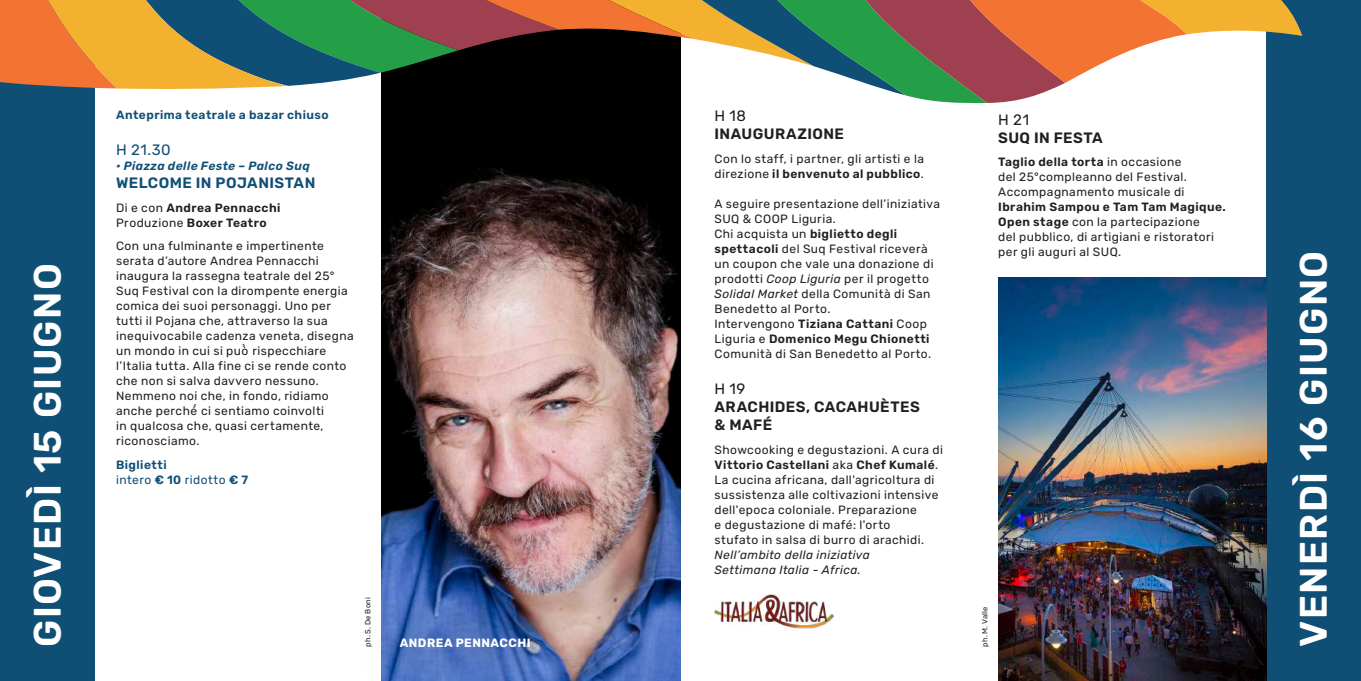
<style>
.page{position:relative;width:1361px;height:681px;background:#fff}
.page>*{position:absolute;margin:0;border:0;box-sizing:border-box;transform-origin:0 0}
.t1{font:600 38.25px "Rubik";letter-spacing:.035em;color:#fff}
.t2{font:600 15px/18px "Rubik";letter-spacing:.025em;color:#231f20}
.t3{font:600 15px "Rubik";letter-spacing:.025em;color:#104f75}
.t4{font:15px "Rubik";color:#231f20}
.t5{font:15px "Rubik";color:#104f75}
.t6{font:12px/15px "Rubik";letter-spacing:.035em;color:#231f20}
.t7{font:600 12px/15px "Rubik";letter-spacing:.04em;color:#104f75}
.t8{font:italic 12px/15px "Rubik";letter-spacing:.035em;color:#231f20}
.t9{font:600 12px/15px "Rubik";letter-spacing:.04em;color:#231f20}
.t10{font:italic 600 12px "Rubik";letter-spacing:.035em;color:#104f75}
.t11{font:700 12px "Rubik";letter-spacing:.035em;color:#fff}
.t12{font:7.5px "Rubik";letter-spacing:.025em;color:#231f20}
.s1{font-weight:400}
.s2{font-weight:600}
.s3{font-style:italic}
</style>
<div class="page">
<div style="left:0;top:0;width:95px;height:680px;background:#104f75"></div>
<div style="left:1266px;top:0;width:95px;height:680px;background:#104f75"></div>
<img style="left:381px;top:129px;width:299px;height:551px">
<img style="left:998px;top:277px;width:268px;height:403px">
<img style="left:714px;top:594px;width:120px;height:34px">
<img style="left:381px;top:591px;width:190px;height:89px">
<svg style="left:0;top:0;width:1303px;height:129px"></svg>
<h1 class="t1" style="left:26px;top:646px;width:385px;rotate:-90deg">GIOVEDÌ 15 GIUGNO</h1>
<p class="t7" style="left:116px;top:108px;width:214px">Anteprima teatrale a bazar chiuso</p>
<p class="t5" style="left:116px;top:141px;width:56px">H 21.30</p>
<p class="t10" style="left:116px;top:159px;width:195px">• Piazza delle Feste – Palco Suq</p>
<p class="t3" style="left:116px;top:174px;width:201px">WELCOME IN POJANISTAN</p>
<p class="t9" style="left:116px;top:200px;width:166px"><span class="s1">Di e con</span> Andrea Pennacchi<br><span class="s1">Produzione</span> Boxer Teatro</p>
<p class="t6" style="left:116px;top:239px;width:239px">Con una fulminante e impertinente serata d’autore Andrea Pennacchi inaugura la rassegna teatrale del 25° Suq Festival con la dirompente energia comica dei suoi personaggi. Uno per tutti il Pojana che, attraverso la sua inequivocabile cadenza veneta, disegna un mondo in cui si può̀ rispecchiare l’Italia tutta. Alla fine ci se rende conto che non si salva davvero nessuno.<br>Nemmeno noi che, in fondo, ridiamo anche perché́ ci sentiamo coinvolti<br>in qualcosa che, quasi certamente, riconosciamo.</p>
<p class="t7" style="left:116px;top:457px;width:134px">Biglietti<br><span class="s1">intero</span> € 10 <span class="s1">ridotto</span> € 7</p>
<p class="t12" style="left:364px;top:646px;width:51px;rotate:-90deg">ph. S. De Boni</p>
<p class="t11" style="left:400px;top:635px;width:132px">ANDREA PENNACCHI</p>
<p class="t4" style="left:714px;top:107px;width:33px">H 18</p>
<p class="t2" style="left:714px;top:125px;width:131px">INAUGURAZIONE</p>
<p class="t6" style="left:714px;top:151px;width:211px">Con lo staff, i partner, gli artisti e la direzione <span class="s2">il benvenuto al pubblico</span>.</p>
<p class="t6" style="left:714px;top:196px;width:227px">A seguire presentazione dell’iniziativa SUQ &amp; COOP Liguria.<br>Chi acquista un <span class="s2">biglietto degli spettacoli</span> del Suq Festival riceverà un coupon che vale una donazione di prodotti <span class="s3">Coop Liguria</span> per il progetto <span class="s3">Solidal Market</span> della Comunità di San Benedetto al Porto.<br>Intervengono <span class="s2">Tiziana Cattani</span> Coop Liguria e <span class="s2">Domenico Megu Chionetti </span>Comunità di San Benedetto al Porto.</p>
<p class="t4" style="left:714px;top:380px;width:32px">H 19</p>
<p class="t2" style="left:714px;top:398px;width:207px">ARACHIDES, CACAHUÈTES &amp; MAFÉ</p>
<p class="t6" style="left:714px;top:442px;width:230px">Showcooking e degustazioni. A cura di <span class="s2">Vittorio Castellani</span> aka <span class="s2">Chef Kumalé</span>.<br>La cucina africana, dall'agricoltura di sussistenza alle coltivazioni intensive dell'epoca coloniale. Preparazione<br>e degustazione di mafé: l'orto<br>stufato in salsa di burro di arachidi.</p>
<p class="t8" style="left:714px;top:547px;width:157px">Nell’ambito della iniziativa<br>Settimana Italia - Africa.</p>
<p class="t4" style="left:998px;top:111px;width:32px">H 21</p>
<p class="t2" style="left:998px;top:129px;width:106px">SUQ IN FESTA</p>
<p class="t6" style="left:998px;top:155px;width:190px"><span class="s2">Taglio della torta</span> in occasione del 25°compleanno del Festival.<br>Accompagnamento musicale di</p>
<p class="t6" style="left:998px;top:200px;width:229px"><span class="s2">Ibrahim Sampou e Tam Tam Magique.<br>Open stage</span> con la partecipazione<br>del pubblico, di artigiani e ristoratori per gli auguri al SUQ.</p>
<p class="t12" style="left:981px;top:646px;width:42px;rotate:-90deg">ph. M. Valle</p>
<h1 class="t1" style="left:1292px;top:646px;width:397px;rotate:-90deg">VENERDÌ 16 GIUGNO</h1>
</div>
